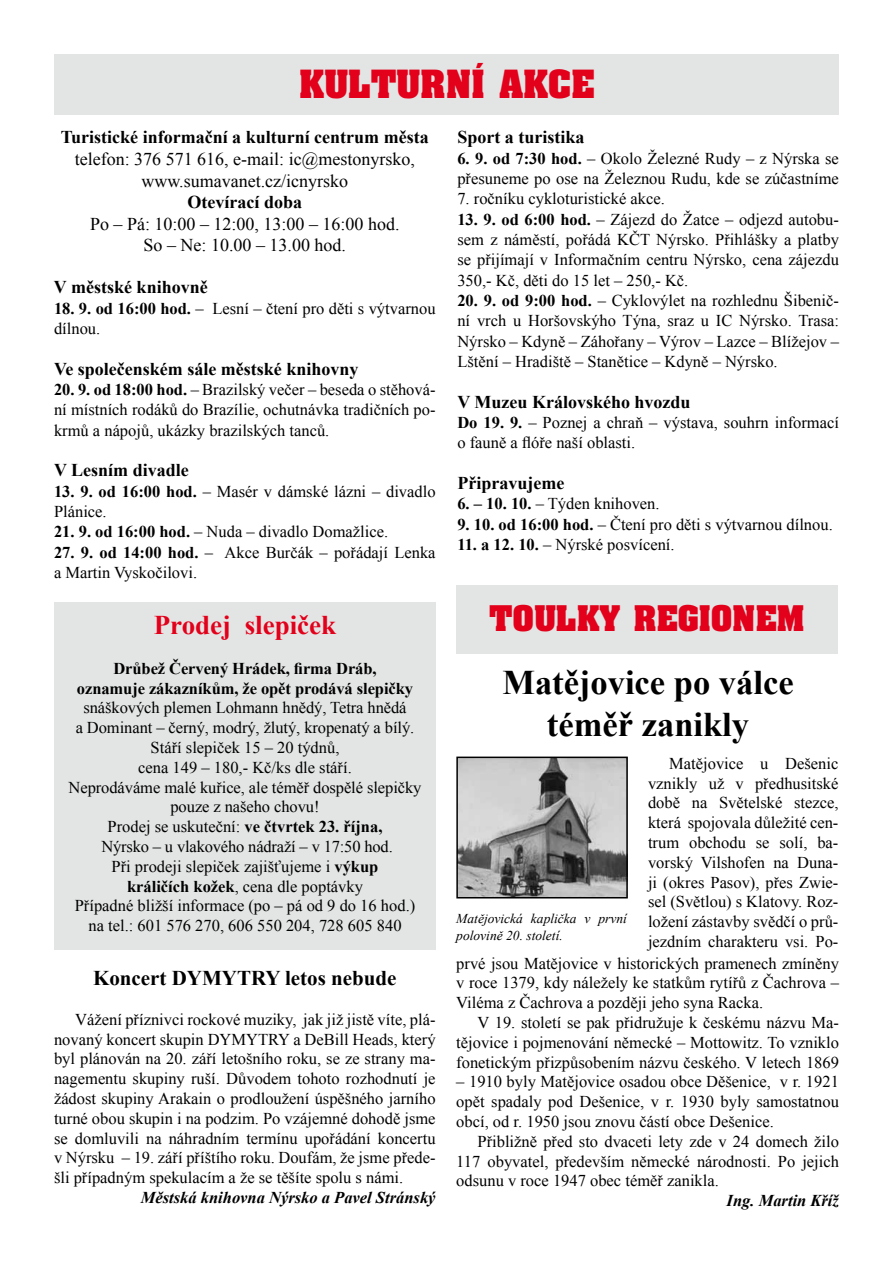
<style>
.page{position:relative;width:893px;height:1263px;background:#fff}
.page>*{position:absolute;margin:0;border:0;box-sizing:border-box;transform-origin:0 0}
.t1{font:700 34.5px/41.4px "Times New Roman";color:#000;text-align:center}
.t2{font:33px "Aardvark CE Bold";color:#e2001a}
.t3{font:30px "Aardvark CE Bold";color:#e2001a}
.t4{font:700 27px "Times New Roman";color:#e2001a}
.t5{font:700 21px "Times New Roman";color:#000}
.t6{font:700 18px "Times New Roman";color:#000}
.t7{font:18px/21.6px "Times New Roman";color:#000;text-align:center}
.t8{font:16.5px/19.8px "Times New Roman";color:#000;text-align:justify}
.t9{font:700 16.5px/19.8px "Times New Roman";letter-spacing:-.005em;color:#000;text-align:center}
.t10{font:italic 700 16.5px "Times New Roman";color:#000}
.t11{font:italic 13.5px/16.2px "Times New Roman";color:#000}
.s1{font-weight:700}
</style>
<div class="page">
<div style="left:54px;top:54px;width:785px;height:61px;background:#e3e4e4"></div>
<div style="left:456px;top:586px;width:382px;height:68px;background:#e3e4e4"></div>
<img style="left:459px;top:759px;width:166px;height:136px">
<div style="left:456px;top:756px;width:172px;height:142px;border:2px solid #000"></div>
<div style="left:54px;top:602px;width:382px;height:347px;background:#e3e4e4"></div>
<h2 class="t2" style="left:299px;top:61px;width:297px">KULTURNÍ AKCE</h2>
<p class="t6" style="left:457px;top:125px;width:129px">Sport a turistika</p>
<p class="t8" style="left:457px;top:148px;width:383px;line-height:20.4px"><span class="s1">6. 9. od 7:30 hod.</span> – Okolo Železné Rudy – z Nýrska se přesuneme po ose na Železnou Rudu, kde se zúčastníme</p>
<p class="t8" style="left:457px;top:189px;width:209px">7. ročníku cykloturistické akce.</p>
<p class="t8" style="left:457px;top:209px;width:383px;line-height:20.4px"><span class="s1">13. 9. od 6:00 hod.</span> – Zájezd do Žatce – odjezd autobu&shy;sem z náměstí, pořádá KČT Nýrsko. Přihlášky a platby se přijímají v Informačním centru Nýrsko, cena zájezdu 350,- Kč, děti do 15 let – 250,- Kč.</p>
<p class="t8" style="left:457px;top:290px;width:383px;line-height:20.4px"><span class="s1">20. 9. od 9:00 hod.</span> – Cyklovýlet na rozhlednu Šibenič&shy;ní vrch u Horšovskýho Týna, sraz u IC Nýrsko. Trasa:<br>Nýrsko – Kdyně – Záhořany – Výrov – Lazce – Blížejov – Lštění – Hradiště – Stanětice – Kdyně – Nýrsko.</p>
<p class="t6" style="left:457px;top:389px;width:235px">V Muzeu Královského hvozdu</p>
<p class="t8" style="left:457px;top:412px;width:383px;line-height:20.4px"><span class="s1">Do 19. 9.</span> – Poznej a chraň – výstava, souhrn informací o fauně a flóře naší oblasti.</p>
<p class="t6" style="left:457px;top:470px;width:108px">Připravujeme</p>
<p class="t8" style="left:457px;top:493px;width:204px"><span class="s1">6. – 10. 10.</span> – Týden knihoven.</p>
<p class="t8" style="left:457px;top:514px;width:377px"><span class="s1">9. 10. od 16:00 hod.</span> – Čtení pro děti s výtvarnou dílnou.</p>
<p class="t8" style="left:457px;top:534px;width:219px"><span class="s1">11. a 12. 10.</span> – Nýrské posvícení.</p>
<p class="t6" style="left:61px;top:125px;width:369px">Turistické informační a kulturní centrum města</p>
<p class="t7" style="left:75px;top:148px;width:342px">telefon: 376 571 616, e-mail: ic@mestonyrsko, www.sumavanet.cz/icnyrsko</p>
<p class="t6" style="left:188px;top:190px;width:116px">Otevírací doba</p>
<p class="t7" style="left:90px;top:213px;width:311px">Po – Pá: 10:00 – 12:00, 13:00 – 16:00 hod.<br>So – Ne: 10.00 – 13.00 hod.</p>
<p class="t6" style="left:54px;top:275px;width:155px">V městské knihovně</p>
<p class="t8" style="left:54px;top:298px;width:383px;line-height:20.4px"><span class="s1">18. 9. od 16:00 hod.</span> – Lesní – čtení pro děti s výtvarnou dílnou.</p>
<p class="t6" style="left:54px;top:356px;width:306px">Ve společenském sále městské knihovny</p>
<p class="t8" style="left:54px;top:379px;width:383px;line-height:20.4px"><span class="s1">20. 9. od 18:00 hod.</span> – Brazilský večer – beseda o stěhová&shy;ní místních rodáků do Brazílie, ochutnávka tradičních po&shy;krmů a nápojů, ukázky brazilských tanců.</p>
<p class="t6" style="left:54px;top:458px;width:136px">V Lesním divadle</p>
<p class="t8" style="left:54px;top:480px;width:383px;line-height:20.4px"><span class="s1">13. 9. od 16:00 hod.</span> – Masér v dámské lázni – divadlo<br>Plánice.</p>
<p class="t8" style="left:54px;top:521px;width:336px"><span class="s1">21. 9. od 16:00 hod.</span> – Nuda – divadlo Domažlice.</p>
<p class="t8" style="left:54px;top:541px;width:383px;line-height:20.4px"><span class="s1">27. 9. od 14:00 hod.</span> – Akce Burčák – pořádají Lenka a Martin Vyskočilovi.</p>
<h3 class="t4" style="left:154px;top:606px;width:184px">Prodej slepiček</h3>
<p class="t9" style="left:77px;top:658px;width:338px">Drůbež Červený Hrádek, firma Dráb,<br>oznamuje zákazníkům, že opět prodává slepičky</p>
<p class="t8" style="left:69px;top:698px;width:354px;text-align:center">snáškových plemen Lohmann hnědý, Tetra hnědá<br>a Dominant – černý, modrý, žlutý, kropenatý a bílý.<br>Stáří slepiček 15 – 20 týdnů,<br>cena 149 – 180,- Kč/ks dle stáří.<br>Neprodáváme malé kuřice, ale téměř dospělé slepičky pouze z našeho chovu!<br>Prodej se uskuteční: <span class="s1">ve čtvrtek 23. října,<br></span>Nýrsko – u vlakového nádraží – v 17:50 hod.<br>Při prodeji slepiček zajišťujeme i <span class="s1">výkup<br>králičích kožek</span>, cena dle poptávky<br>Případné bližší informace (po – pá od 9 do 16 hod.) na tel.: 601 576 270, 606 550 204, 728 605 840</p>
<p class="t5" style="left:93px;top:964px;width:305px">Koncert DYMYTRY letos nebude</p>
<p class="t8" style="left:54px;top:1009px;width:383px;text-indent:21px">Vážení příznivci rockové muziky, jak již jistě víte, plá&shy;novaný koncert skupin DYMYTRY a DeBill Heads, který byl plánován na 20. září letošního roku, se ze strany ma&shy;nagementu skupiny ruší. Důvodem tohoto rozhodnutí je žádost skupiny Arakain o prodloužení úspěšného jarního turné obou skupin i na podzim. Po vzájemné dohodě jsme se domluvili na náhradním termínu upořádání koncertu v Nýrsku – 19. září příštího roku. Doufám, že jsme přede&shy;šli případným spekulacím a že se těšíte spolu s námi.</p>
<p class="t10" style="left:141px;top:1186px;width:296px">Městská knihovna Nýrsko a Pavel Stránský</p>
<h3 class="t3" style="left:490px;top:598px;width:317px">TOULKY REGIONEM</h3>
<h1 class="t1" style="left:502px;top:661px;width:293px">Matějovice po válce téměř zanikly</h1>
<p class="t8" style="left:648px;top:753px;width:192px;text-indent:21px">Matějovice u Dešenic vznikly už v předhusitské době na Světelské stezce, která spojovala důležité cen&shy;trum obchodu se solí, ba&shy;vorský Vilshofen na Duna&shy;ji (okres Pasov), přes Zwie&shy;sel (Světlou) s Klatovy. Roz&shy;ložení zástavby svědčí o prů&shy;jezdním charakteru vsi. Po-</p>
<p class="t11" style="left:456px;top:910px;width:172px">Matějovická kaplička v první polovině 20. století.</p>
<p class="t8" style="left:456px;top:953px;width:384px">prvé jsou Matějovice v historických pramenech zmíněny v roce 1379, kdy náležely ke statkům rytířů z Čachrova – Viléma z Čachrova a později jeho syna Racka.</p>
<p class="t8" style="left:456px;top:1012px;width:384px;text-indent:21px">V 19. století se pak přidružuje k českému názvu Ma&shy;tějovice i pojmenování německé – Mottowitz. To vzniklo fonetickým přizpůsobením názvu českého. V letech 1869</p>
<p class="t8" style="left:456px;top:1072px;width:384px">– 1910 byly Matějovice osadou obce Děšenice, v r. 1921 opět spadaly pod Dešenice, v r. 1930 byly samostatnou obcí, od r. 1950 jsou znovu částí obce Dešenice.</p>
<p class="t8" style="left:456px;top:1131px;width:384px;text-indent:21px">Přibližně před sto dvaceti lety zde v 24 domech žilo 117 obyvatel, především německé národnosti. Po jejich odsunu v roce 1947 obec téměř zanikla.</p>
<p class="t10" style="left:727px;top:1189px;width:114px">Ing. Martin Kříž</p>
</div>
